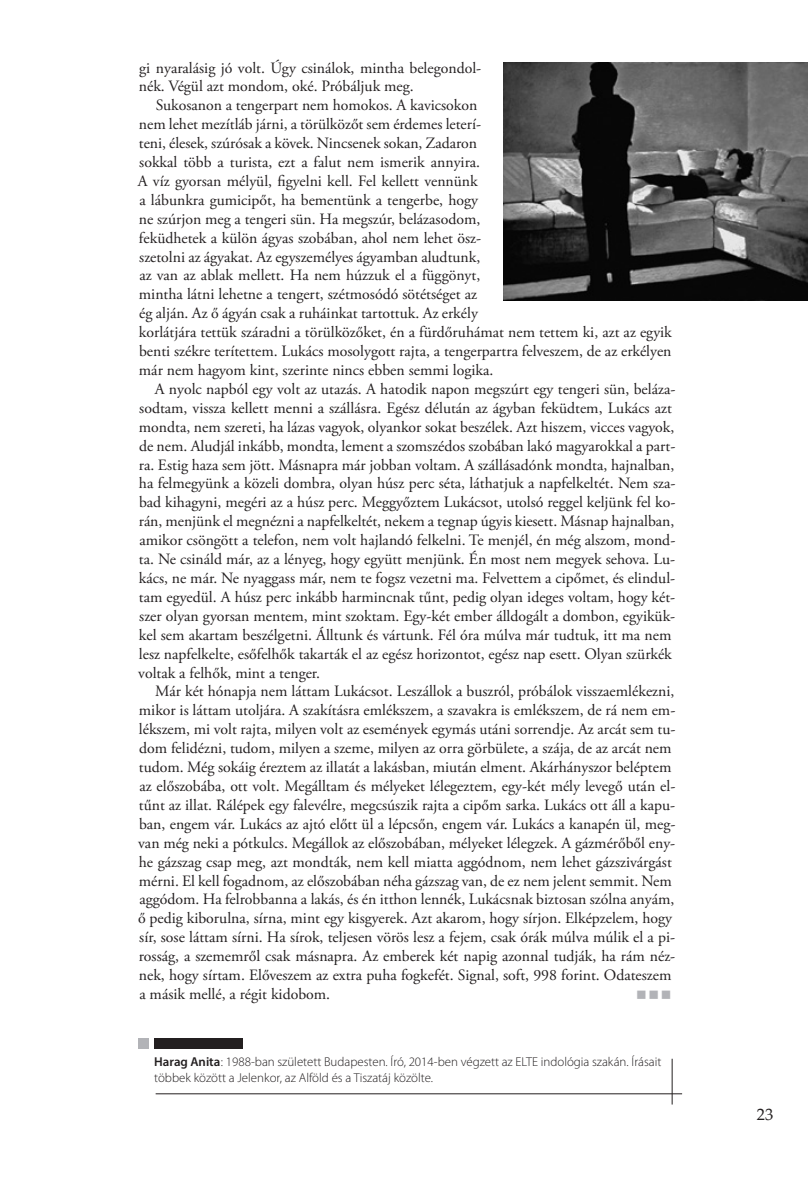
<style>
.page{position:relative;width:808px;height:1191px;background:#fff}
.page>*{position:absolute;margin:0;border:0;box-sizing:border-box;transform-origin:0 0}
.t1{font:16.5px "Palatino Linotype";color:#231f20}
.t2{font:15.75px/18.9px "Adobe Garamond Pro";color:#231f20}
.t3{font:14.25px "Wingdings";color:#b2b3b7}
.t4{font:300 12.9px/16.2px "Myriad Pro";color:#231f20}
.s1{font-weight:600}
</style>
<div class="page">
<hr style="left:156px;top:1093px;width:526px;height:1px;background:#231f20">
<hr style="left:672px;top:1058px;width:1px;height:46px;background:#231f20">
<div style="left:139px;top:1038px;width:10px;height:11px;background:#b2b3b7"></div>
<div style="left:155px;top:1038px;width:88px;height:11px;background:#231f20"></div>
<img style="left:503px;top:62px;width:305px;height:238px">
<p class="t2" style="left:139px;top:59px;width:344px">gi nyaralásig jó volt. Úgy csinálok, mintha belegondol&shy;nék. Végül azt mondom, oké. Próbáljuk meg.</p>
<p class="t2" style="left:138px;top:96px;width:535px;text-indent:18px">Sukosanon a tengerpart nem homokos. A kavicsokon<br>nem lehet mezítláb járni, a törülközőt sem érdemes leterí-<br>teni, élesek, szúrósak a kövek. Nincsenek sokan, Zadaron<br>sokkal több a turista, ezt a falut nem ismerik annyira.<br>A víz gyorsan mélyül, figyelni kell. Fel kellett vennünk<br>a lábunkra gumicipőt, ha bementünk a tengerbe, hogy<br>ne szúrjon meg a tengeri sün. Ha megszúr, belázasodom,<br>feküdhetek a külön ágyas szobában, ahol nem lehet ös -<br>szetolni az ágyakat. Az egyszemélyes ágyamban aludtunk,<br>az van az ablak mellett. Ha nem húzzuk el a függönyt,<br>mintha látni lehetne a tengert, szétmosódó sötétséget az<br>ég alján. Az ő ágyán csak a ruháinkat tartottuk. Az erkély<br>korlátjára tettük száradni a törülközőket, én a fürdőruhámat nem tettem ki, azt az egyik benti székre terítettem. Lukács mosolygott rajta, a tengerpartra felveszem, de az erkélyen már nem hagyom kint, szerinte nincs ebben semmi logika.</p>
<p class="t2" style="left:138px;top:380px;width:539px;text-indent:17px">A nyolc napból egy volt az utazás. A hatodik napon megszúrt egy tengeri sün, beláza&shy;sodtam, vissza kellett menni a szállásra. Egész délután az ágyban feküdtem, Lukács azt mondta, nem szereti, ha lázas vagyok, olyankor sokat beszélek. Azt hiszem, vicces vagyok, de nem. Aludjál inkább, mondta, lement a szomszédos szobában lakó magyarokkal a part&shy;ra. Estig haza sem jött. Másnapra már jobban voltam. A szállásadónk mondta, hajnalban, ha felmegyünk a közeli dombra, olyan húsz perc séta, láthatjuk a napfelkeltét. Nem sza&shy;bad kihagyni, megéri az a húsz perc. Meggyőztem Lukácsot, utolsó reggel keljünk fel ko&shy;rán, menjünk el megnézni a napfelkeltét, nekem a tegnap úgyis kiesett. Másnap hajnalban, amikor csöngött a telefon, nem volt hajlandó felkelni. Te menjél, én még alszom, mond&shy;ta. Ne csináld már, az a lényeg, hogy együtt menjünk. Én most nem megyek sehova. Lu&shy;kács, ne már. Ne nyaggass már, nem te fogsz vezetni ma. Felvettem a cipőmet, és elindul&shy;tam egyedül. A húsz perc inkább harmincnak tűnt, pedig olyan ideges voltam, hogy két&shy;szer olyan gyorsan mentem, mint szoktam. Egy-két ember álldogált a dombon, egyikük&shy;kel sem akartam beszélgetni. Álltunk és vártunk. Fél óra múlva már tudtuk, itt ma nem lesz napfelkelte, esőfelhők takarták el az egész horizontot, egész nap esett. Olyan szürkék voltak a felhők, mint a tenger.</p>
<p class="t2" style="left:138px;top:682px;width:539px;text-indent:17px">Már két hónapja nem láttam Lukácsot. Leszállok a buszról, próbálok visszaemlékezni, mikor is láttam utoljára. A szakításra emlékszem, a szavakra is emlékszem, de rá nem em&shy;lékszem, mi volt rajta, milyen volt az események egymás utáni sorrendje. Az arcát sem tu&shy;dom felidézni, tudom, milyen a szeme, milyen az orra görbülete, a szája, de az arcát nem tudom. Még sokáig éreztem az illatát a lakásban, miután elment. Akárhányszor beléptem az előszobába, ott volt. Megálltam és mélyeket lélegeztem, egy-két mély levegő után el&shy;tűnt az illat. Rálépek egy falevélre, megcsúszik rajta a cipőm sarka. Lukács ott áll a kapu&shy;ban, engem vár. Lukács az ajtó előtt ül a lépcsőn, engem vár. Lukács a kanapén ül, meg&shy;van még neki a pótkulcs. Megállok az előszobában, mélyeket lélegzek. A gázmérőből eny&shy;he gázszag csap meg, azt mondták, nem kell miatta aggódnom, nem lehet gázszivárgást mérni. El kell fogadnom, az előszobában néha gázszag van, de ez nem jelent semmit. Nem aggódom. Ha felrobbanna a lakás, és én itthon lennék, Lukácsnak biztosan szólna anyám, ő pedig kiborulna, sírna, mint egy kisgyerek. Azt akarom, hogy sírjon. Elképzelem, hogy sír, sose láttam sírni. Ha sírok, teljesen vörös lesz a fejem, csak órák múlva múlik el a pi&shy;rosság, a szememről csak másnapra. Az emberek két napig azonnal tudják, ha rám néz&shy;nek, hogy sírtam. Előveszem az extra puha fogkefét. Signal, soft, 998 forint. Odateszem a másik mellé, a régit kidobom.</p>
<p class="t3" style="left:636px;top:987px;width:37px">■■■</p>
<p class="t4" style="left:154px;top:1053px;width:509px"><span class="s1">Harag Anita</span>: 1988-ban született Budapesten. Író, 2014-ben végzett az ELTE indológia szakán. Írásait többek között a Jelenkor, az Alföld és a Tiszatáj közölte.</p>
<p class="t1" style="left:757px;top:1102px;width:18px">23</p>
</div>
